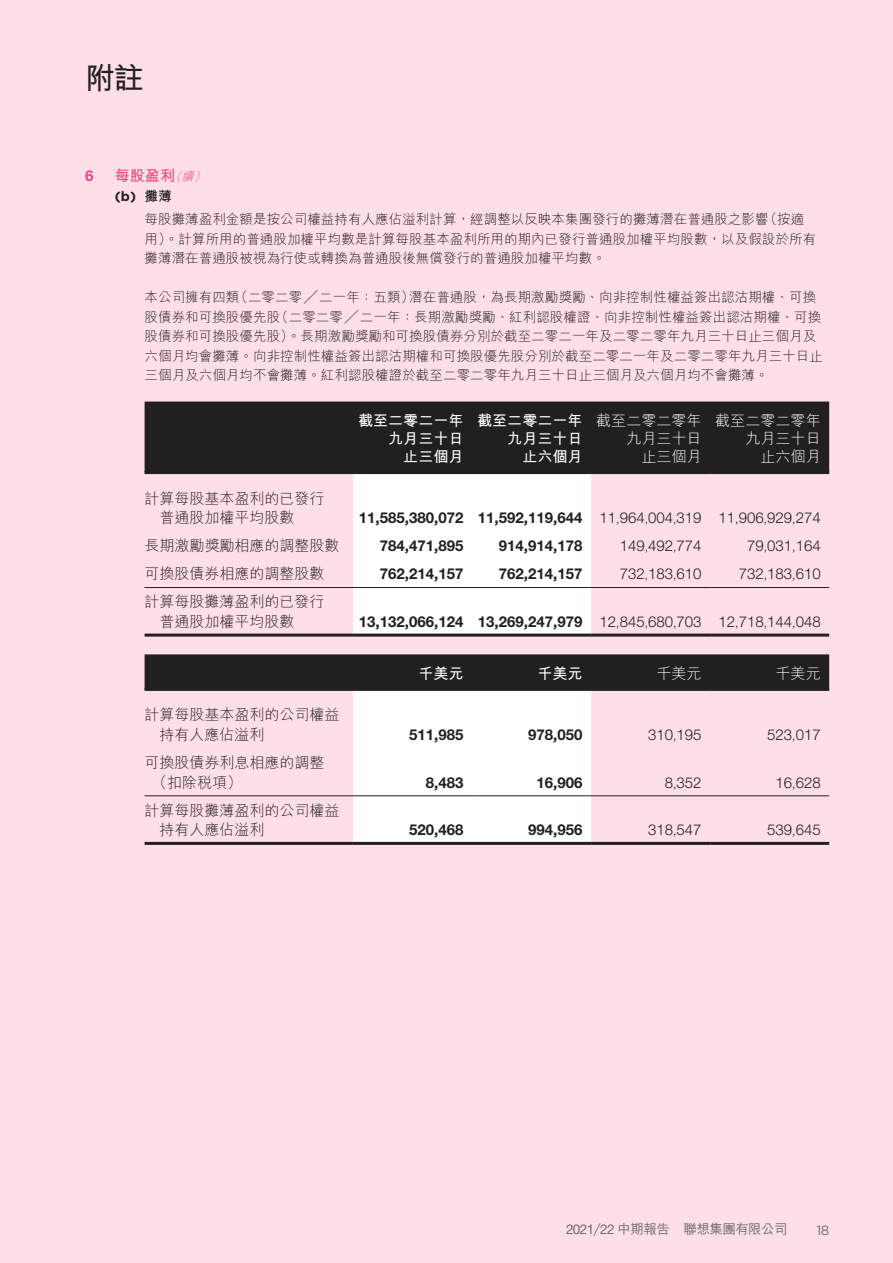
<style>
.page{position:relative;width:893px;height:1263px;background:#ffdce5}
.page>*{position:absolute;margin:0;border:0;box-sizing:border-box;transform-origin:0 0}
.t1{font:700 30px "M Hei HK";color:#231f20}
.t2{font:700 15px "Helvetica Neue LT Std";color:#231f20}
.t3{font:300 15px "Helvetica Neue LT Std";color:#231f20}
.t4{font:300 15px/28px "M Hei HK";color:#231f20}
.t5{font:700 15px/18px "M Hei HK";letter-spacing:.005em;color:#fff;text-align:right}
.t6{font:300 15px/18px "M Hei HK";letter-spacing:.005em;color:#fff;text-align:right}
.t7{font:700 15px "M Hei HK";color:#e94882}
.t8{font:700 15px "Helvetica Neue LT Std";color:#e94882}
.t9{font:300 13.5px/19.5px "M Hei HK";letter-spacing:.005em;color:#231f20}
.t10{font:13.5px "Helvetica Neue LT Std";letter-spacing:-.04em;color:#6c6d70}
.t11{font:500 13.5px "M Hei HK";letter-spacing:-.04em;color:#6c6d70}
.t12{font:700 13.5px "Gotham";color:#231f20}
.t13{font:13.5px "Gotham";color:#6c6d70}
.t14{font:700 13.5px "M Hei HK";color:#231f20}
.t15{font:italic 300 12px "M Hei HK";color:#e94882}
.s1{font-family:"Gotham"}
.s2{font-family:"M Hei HK";font-weight:500}
</style>
<div class="page">
<div style="left:145px;top:401px;width:684px;height:70px;background:#231f20"></div>
<div style="left:353px;top:474px;width:238px;height:160px;background:#fff"></div>
<hr style="left:145px;top:471px;width:208px;height:3px;background:#231f20">
<hr style="left:353px;top:471px;width:119px;height:3px;background:#231f20">
<hr style="left:472px;top:471px;width:119px;height:3px;background:#231f20">
<hr style="left:591px;top:471px;width:119px;height:3px;background:#231f20">
<hr style="left:710px;top:471px;width:119px;height:3px;background:#231f20">
<hr style="left:145px;top:587px;width:208px;height:1px;background:#231f20">
<hr style="left:353px;top:587px;width:119px;height:1px;background:#231f20">
<hr style="left:472px;top:587px;width:119px;height:1px;background:#231f20">
<hr style="left:591px;top:587px;width:119px;height:1px;background:#231f20">
<hr style="left:710px;top:587px;width:119px;height:1px;background:#231f20">
<hr style="left:145px;top:634px;width:208px;height:3px;background:#231f20">
<hr style="left:353px;top:634px;width:119px;height:3px;background:#231f20">
<hr style="left:472px;top:634px;width:119px;height:3px;background:#231f20">
<hr style="left:591px;top:634px;width:119px;height:3px;background:#231f20">
<hr style="left:710px;top:634px;width:119px;height:3px;background:#231f20">
<svg style="left:145px;top:654px;width:684px;height:188px"></svg>
<hr style="left:145px;top:688px;width:208px;height:3px;background:#231f20">
<hr style="left:353px;top:688px;width:119px;height:3px;background:#231f20">
<hr style="left:472px;top:688px;width:119px;height:3px;background:#231f20">
<hr style="left:591px;top:688px;width:119px;height:3px;background:#231f20">
<hr style="left:710px;top:688px;width:119px;height:3px;background:#231f20">
<hr style="left:145px;top:795px;width:208px;height:1px;background:#231f20">
<hr style="left:353px;top:795px;width:119px;height:1px;background:#231f20">
<hr style="left:472px;top:795px;width:119px;height:1px;background:#231f20">
<hr style="left:591px;top:795px;width:119px;height:1px;background:#231f20">
<hr style="left:710px;top:795px;width:119px;height:1px;background:#231f20">
<hr style="left:145px;top:842px;width:208px;height:3px;background:#231f20">
<hr style="left:353px;top:842px;width:119px;height:3px;background:#231f20">
<hr style="left:472px;top:842px;width:119px;height:3px;background:#231f20">
<hr style="left:591px;top:842px;width:119px;height:3px;background:#231f20">
<hr style="left:710px;top:842px;width:119px;height:3px;background:#231f20">
<h1 class="t1" style="left:85px;top:56px;width:60px">附註</h1>
<p class="t8" style="left:85px;top:166px;width:10px">6</p>
<p class="t7" style="left:115px;top:165px;width:62px">每股盈利</p>
<p class="t15" style="left:181px;top:170px;width:17px">續</p>
<p class="t15" style="left:169px;top:170px;width:17px">（</p>
<p class="t15" style="left:193px;top:170px;width:17px">(</p>
<p class="t12" style="left:115px;top:187px;width:23px">b( )</p>
<p class="t14" style="left:145px;top:186px;width:29px">攤薄</p>
<p class="t9" style="left:764px;top:209px;width:42px">（按適</p>
<p class="t9" style="left:145px;top:209px;width:673px">每股攤薄盈利金額是按公司權益持有人應佔溢利計算，經調整以反映本集團發行的攤薄潛在普通股之影響<br>用）。計算所用的普通股加權平均數是計算每股基本盈利所用的期內已發行普通股加權平均股數，以及假設於所有攤薄潛在普通股被視為行使或轉換為普通股後無償發行的普通股加權平均數。</p>
<p class="t9" style="left:409px;top:287px;width:408px">潛在普通股，為長期激勵獎勵、向非控制性權益簽出認沽期權、可換</p>
<p class="t9" style="left:234px;top:287px;width:181px">（二零二零╱二一年：五類）</p>
<p class="t9" style="left:145px;top:287px;width:96px">本公司擁有四類</p>
<p class="t9" style="left:275px;top:307px;width:548px">（二零二零╱二一年：長期激勵獎勵、紅利認股權證、向非控制性權益簽出認沽期權、可換</p>
<p class="t9" style="left:145px;top:307px;width:680px">股債券和可換股優先股<br>股債券和可換股優先股）。長期激勵獎勵和可換股債券分別於截至二零二一年及二零二零年九月三十日止三個月及六個月均會攤薄。向非控制性權益簽出認沽期權和可換股優先股分別於截至二零二一年及二零二零年九月三十日止三個月及六個月均不會攤薄。紅利認股權證於截至二零二零年九月三十日止三個月及六個月均不會攤薄。</p>
<p class="t5" style="left:358px;top:410px;width:107px">截至二零二一年九月三十日<br>止三個月</p>
<p class="t5" style="left:477px;top:410px;width:107px">截至二零二一年九月三十日<br>止六個月</p>
<p class="t6" style="left:596px;top:411px;width:107px">截至二零二零年九月三十日<br>止三個月</p>
<p class="t6" style="left:715px;top:411px;width:107px">截至二零二零年九月三十日<br>止六個月</p>
<p class="t4" style="left:145px;top:484px;width:181px">計算每股基本盈利的已發行</p>
<p class="t3" style="left:719px;top:509px;width:104px">11<span class="s1">,</span>906<span class="s1">,</span>929<span class="s1">,</span>274</p>
<p class="t4" style="left:160px;top:503px;width:136px">普通股加權平均股數</p>
<p class="t2" style="left:359px;top:508px;width:106px">11<span class="s1">,</span>585<span class="s1">,</span>380<span class="s1">,</span>072</p>
<p class="t2" style="left:478px;top:508px;width:106px">11<span class="s1">,</span>592<span class="s1">,</span>119<span class="s1">,</span>644</p>
<p class="t3" style="left:599px;top:509px;width:104px">11<span class="s1">,</span>964<span class="s1">,</span>004<span class="s1">,</span>319</p>
<p class="t4" style="left:145px;top:531px;width:197px">長期激勵獎勵相應的調整股數</p>
<p class="t2" style="left:380px;top:536px;width:85px">784<span class="s1">,</span>471<span class="s1">,</span>895</p>
<p class="t2" style="left:499px;top:536px;width:85px">914<span class="s1">,</span>914<span class="s1">,</span>178</p>
<p class="t3" style="left:620px;top:537px;width:83px">149<span class="s1">,</span>492<span class="s1">,</span>774</p>
<p class="t3" style="left:747px;top:537px;width:75px">79<span class="s1">,</span>031<span class="s1">,</span>164</p>
<p class="t4" style="left:145px;top:559px;width:182px">可換股債券相應的調整股數計算每股攤薄盈利的已發行</p>
<p class="t2" style="left:380px;top:565px;width:85px">762<span class="s1">,</span>214<span class="s1">,</span>157</p>
<p class="t2" style="left:499px;top:565px;width:85px">762<span class="s1">,</span>214<span class="s1">,</span>157</p>
<p class="t3" style="left:620px;top:565px;width:83px">732<span class="s1">,</span>183<span class="s1">,</span>610</p>
<p class="t3" style="left:739px;top:565px;width:83px">732<span class="s1">,</span>183<span class="s1">,</span>610</p>
<p class="t4" style="left:160px;top:607px;width:136px">普通股加權平均股數</p>
<p class="t2" style="left:359px;top:612px;width:106px">13<span class="s1">,</span>132<span class="s1">,</span>066<span class="s1">,</span>124</p>
<p class="t2" style="left:478px;top:612px;width:106px">13<span class="s1">,</span>269<span class="s1">,</span>247<span class="s1">,</span>979</p>
<p class="t3" style="left:599px;top:612px;width:104px">12<span class="s1">,</span>845<span class="s1">,</span>680<span class="s1">,</span>703</p>
<p class="t3" style="left:719px;top:612px;width:104px">12<span class="s1">,</span>718<span class="s1">,</span>144<span class="s1">,</span>048</p>
<p class="t5" style="left:418px;top:663px;width:47px">千美元</p>
<p class="t5" style="left:537px;top:663px;width:47px">千美元</p>
<p class="t6" style="left:656px;top:664px;width:47px">千美元</p>
<p class="t6" style="left:775px;top:664px;width:47px">千美元</p>
<p class="t4" style="left:145px;top:701px;width:196px">計算每股基本盈利的公司權益</p>
<p class="t4" style="left:145px;top:720px;width:181px;text-indent:15px">持有人應佔溢利<br>可換股債券利息相應的調整</p>
<p class="t2" style="left:409px;top:725px;width:56px">511<span class="s1">,</span>985</p>
<p class="t2" style="left:528px;top:725px;width:56px">978<span class="s1">,</span>050</p>
<p class="t3" style="left:648px;top:725px;width:55px">310<span class="s1">,</span>195</p>
<p class="t3" style="left:767px;top:725px;width:55px">523<span class="s1">,</span>017</p>
<p class="t4" style="left:145px;top:768px;width:196px;text-indent:8px">（扣除稅項(<br>計算每股攤薄盈利的公司權益</p>
<p class="t2" style="left:426px;top:773px;width:39px">8<span class="s1">,</span>483</p>
<p class="t2" style="left:537px;top:773px;width:47px">16<span class="s1">,</span>906</p>
<p class="t3" style="left:665px;top:773px;width:38px">8<span class="s1">,</span>352</p>
<p class="t3" style="left:775px;top:773px;width:47px">16<span class="s1">,</span>628</p>
<p class="t4" style="left:160px;top:815px;width:106px">持有人應佔溢利</p>
<p class="t2" style="left:409px;top:820px;width:56px">520<span class="s1">,</span>468</p>
<p class="t2" style="left:528px;top:820px;width:56px">994<span class="s1">,</span>956</p>
<p class="t3" style="left:648px;top:820px;width:55px">318<span class="s1">,</span>547</p>
<p class="t3" style="left:767px;top:820px;width:55px">539<span class="s1">,</span>645</p>
<p class="t10" style="left:566px;top:1221px;width:106px">2021<span class="s1">/</span>22 <span class="s2">中期報告</span></p>
<p class="t11" style="left:683px;top:1219px;width:106px">聯想集團有限公司</p>
<p class="t13" style="left:816px;top:1221px;width:14px">18</p>
</div>
